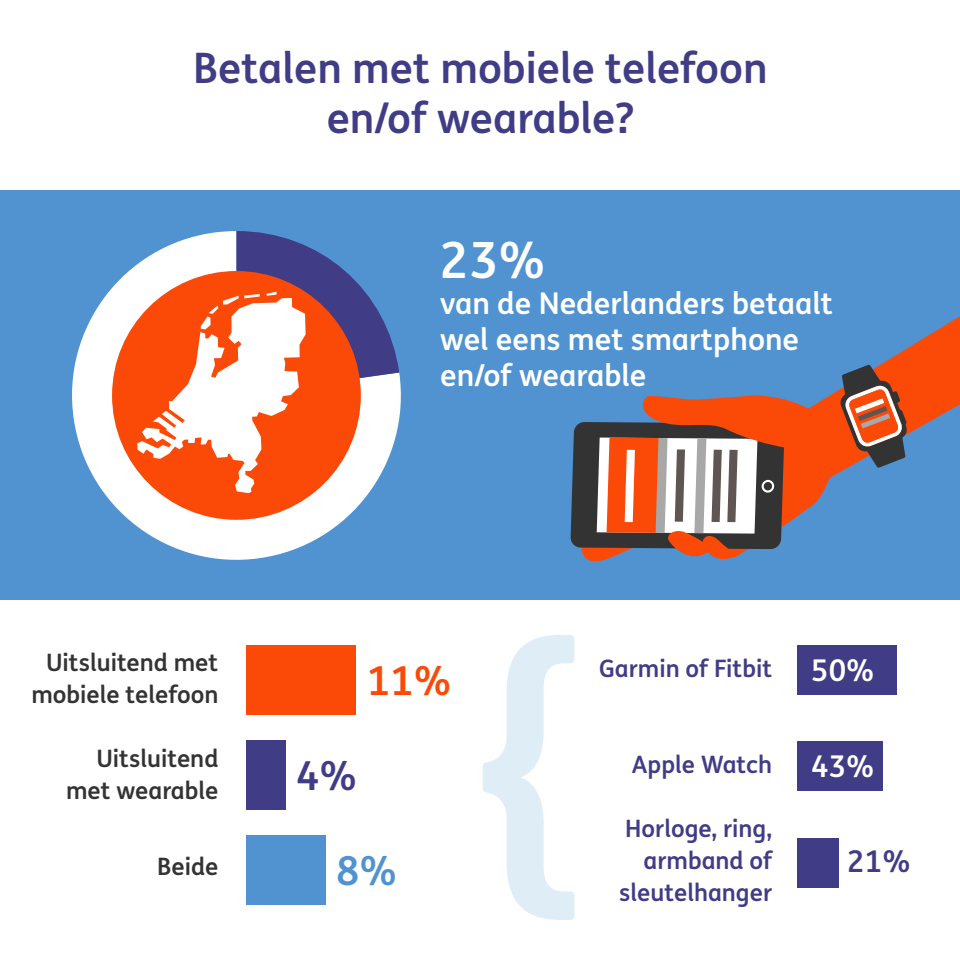
<style>
.page{position:relative;width:960px;height:960px;background:#fff}
.page>*{position:absolute;margin:0;border:0;box-sizing:border-box;transform-origin:0 0}
.t1{font:700 50px "ING Me";color:#fff}
.t2{font:700 42px/50px "ING Me";color:#403c86;text-align:center}
.t3{font:700 40px "ING Me";color:#fb4a08}
.t4{font:700 40px "ING Me";color:#403c86}
.t5{font:700 40px "ING Me";color:#5093d0}
.t6{font:700 30px/36px "ING Me";color:#fff}
.t7{font:700 30px "ING Me";color:#403c86}
.t8{font:700 24px/32px "ING Me";color:#403c86;text-align:right}
.t9{font:700 24px/32px "ING Me";color:#333;text-align:right}
</style>
<div class="page">
<div style="left:0;top:190px;width:960px;height:410px;background:#5093d0"></div>
<svg style="left:72px;top:264px;width:329px;height:296px;fill:#fff"></svg>
<div style="left:112px;top:271px;width:249px;height:249px;background:#fb4a08;border-radius:50%"></div>
<svg style="left:137px;top:231px;width:262px;height:262px"></svg>
<div style="left:246px;top:645px;width:110px;height:70px;background:#fb4a08"></div>
<svg style="left:483px;top:635px;width:91px;height:285px"></svg>
<div style="left:246px;top:740px;width:40px;height:70px;background:#403c86"></div>
<div style="left:246px;top:835px;width:80px;height:70px;background:#5093d0"></div>
<div style="left:797px;top:645px;width:100px;height:50px;background:#403c86"></div>
<div style="left:797px;top:741px;width:86px;height:50px;background:#403c86"></div>
<div style="left:797px;top:838px;width:42px;height:50px;background:#403c86"></div>
<svg style="left:570px;top:316px;width:390px;height:246px"></svg>
<h2 class="t2" style="left:193px;top:40px;width:576px">Betalen met mobiele telefoon en/of wearable?</h2>
<h1 class="t1" style="left:440px;top:220px;width:107px">23%</h1>
<p class="t6" style="left:440px;top:284px;width:394px">van de Nederlanders betaalt wel eens met smartphone en/of wearable</p>
<p class="t9" style="left:31px;top:645px;width:189px">Uitsluitend met mobiele telefoon</p>
<p class="t9" style="left:66px;top:741px;width:154px">Uitsluitend met wearable</p>
<p class="t9" style="left:157px;top:849px;width:63px">Beide</p>
<h3 class="t3" style="left:367px;top:649px;width:86px">11%</h3>
<h3 class="t4" style="left:296px;top:744px;width:62px">4%</h3>
<h3 class="t5" style="left:336px;top:839px;width:62px">8%</h3>
<p class="t8" style="left:599px;top:651px;width:175px">Garmin of Fitbit</p>
<p class="t8" style="left:632px;top:747px;width:142px">Apple Watch</p>
<p class="t8" style="left:619px;top:811px;width:154px">Horloge, ring, armband of sleutelhanger</p>
<p class="t6" style="left:811px;top:651px;width:65px">50%</p>
<p class="t6" style="left:811px;top:747px;width:65px">43%</p>
<p class="t7" style="left:847px;top:837px;width:65px">21%</p>
</div>
